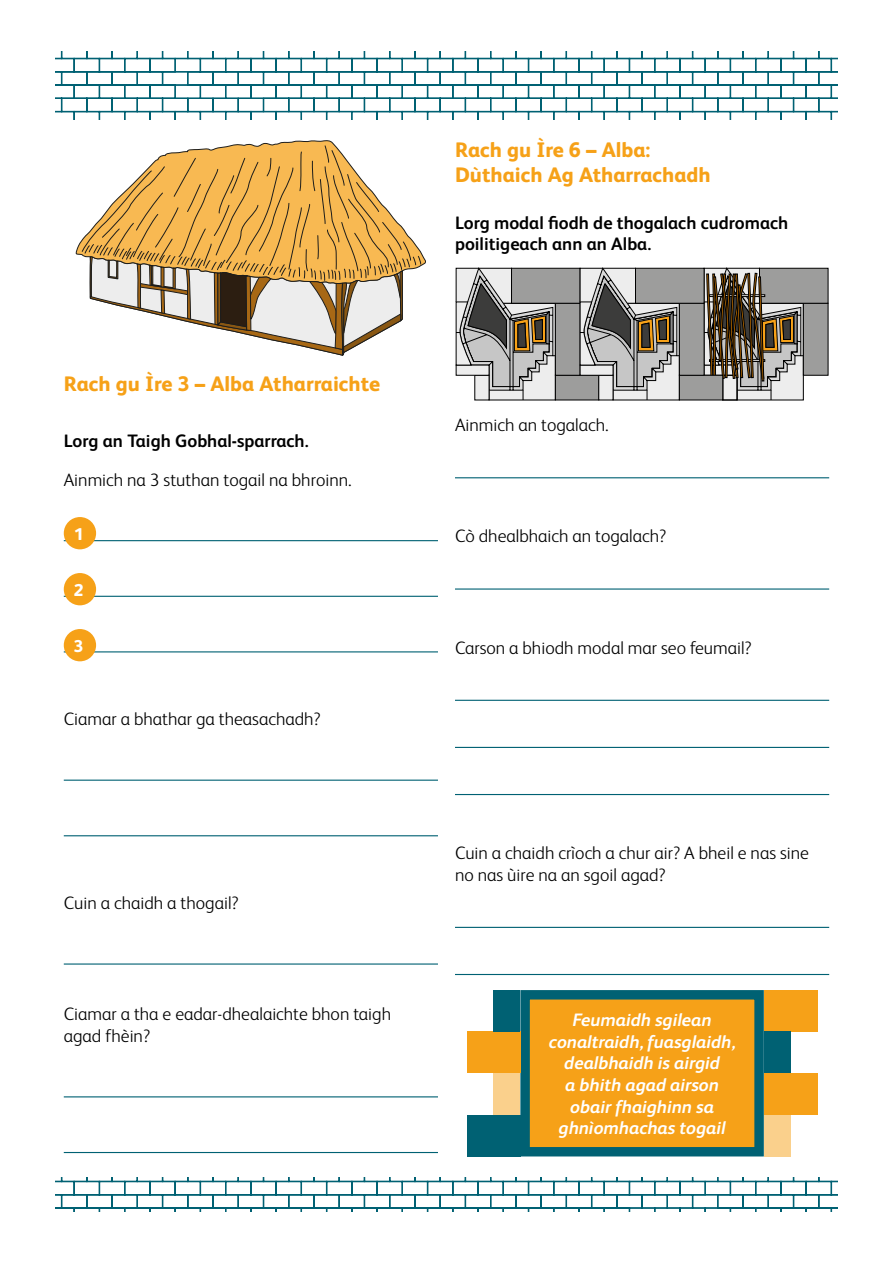
<style>
.page{position:relative;width:893px;height:1263px;background:#fff}
.page>*{position:absolute;margin:0;border:0;box-sizing:border-box;transform-origin:0 0}
.t1{font:800 21px/25.2px "FS Albert";color:#f6a118}
.t2{font:300 18px/21.6px "FS Albert";color:#000}
.t3{font:italic 700 18px/21.6px "FS Albert";color:#fff;text-align:center}
.t4{font:700 18px/21.6px "FS Albert";color:#000}
.t5{font:800 17.1px "FS Albert";color:#fff}
</style>
<div class="page">
<svg style="left:76px;top:140px;width:350px;height:126px"></svg>
<svg style="left:81px;top:145px;width:340px;height:126px"></svg>
<svg style="left:89px;top:256px;width:314px;height:99px"></svg>
<svg style="left:55px;top:1178px;width:783px;height:34px"></svg>
<svg style="left:353px;top:51px;width:485px;height:68px"></svg>
<svg style="left:55px;top:51px;width:298px;height:68px"></svg>
<hr style="left:64px;top:540px;width:374px;height:1px;background:#006173">
<hr style="left:64px;top:596px;width:374px;height:1px;background:#006173">
<hr style="left:64px;top:651px;width:374px;height:1px;background:#006173">
<hr style="left:64px;top:780px;width:374px;height:1px;background:#006173">
<hr style="left:64px;top:835px;width:374px;height:1px;background:#006173">
<hr style="left:64px;top:963px;width:374px;height:1px;background:#006173">
<hr style="left:64px;top:1096px;width:374px;height:1px;background:#006173">
<hr style="left:64px;top:1152px;width:374px;height:1px;background:#006173">
<div style="left:64px;top:517px;width:32px;height:32px;background:#f6a118;border-radius:50%"></div>
<div style="left:64px;top:573px;width:32px;height:32px;background:#f6a118;border-radius:50%"></div>
<div style="left:64px;top:629px;width:32px;height:32px;background:#f6a118;border-radius:50%"></div>
<hr style="left:455px;top:477px;width:374px;height:1px;background:#006173">
<hr style="left:455px;top:588px;width:374px;height:2px;background:#006173">
<hr style="left:455px;top:700px;width:374px;height:1px;background:#006173">
<hr style="left:455px;top:747px;width:374px;height:1px;background:#006173">
<hr style="left:455px;top:794px;width:374px;height:1px;background:#006173">
<hr style="left:455px;top:927px;width:374px;height:1px;background:#006173">
<hr style="left:455px;top:974px;width:374px;height:1px;background:#006173">
<div style="left:520px;top:990px;width:244px;height:166px;background:#f6a118;border:9px solid #006173"></div>
<div style="left:764px;top:990px;width:53px;height:42px;background:#f6a118"></div>
<div style="left:764px;top:1073px;width:53px;height:42px;background:#f6a118"></div>
<div style="left:467px;top:1032px;width:53px;height:41px;background:#f6a118"></div>
<div style="left:467px;top:1115px;width:53px;height:42px;background:#006173"></div>
<div style="left:764px;top:1032px;width:27px;height:41px;background:#006173"></div>
<div style="left:494px;top:990px;width:26px;height:42px;background:#006173"></div>
<div style="left:494px;top:1073px;width:26px;height:42px;background:#fad08c"></div>
<div style="left:764px;top:1115px;width:27px;height:42px;background:#fad08c"></div>
<div style="left:803px;top:303px;width:25px;height:73px;background:#9d9d9c"></div>
<div style="left:759px;top:268px;width:69px;height:36px;background:#9d9d9c;border:1px solid #000"></div>
<svg style="left:703px;top:267px;width:101px;height:133px;background:#827a6f"></svg>
<div style="left:555px;top:375px;width:44px;height:25px;background:#9d9d9c"></div>
<div style="left:555px;top:303px;width:25px;height:73px;background:#9d9d9c"></div>
<div style="left:511px;top:268px;width:69px;height:36px;background:#9d9d9c;border:1px solid #000"></div>
<svg style="left:456px;top:267px;width:100px;height:133px;background:#a19f9c"></svg>
<div style="left:679px;top:375px;width:44px;height:25px;background:#9d9d9c;border:1px solid #000"></div>
<div style="left:679px;top:303px;width:25px;height:73px;background:#9d9d9c"></div>
<div style="left:635px;top:268px;width:69px;height:36px;background:#9d9d9c;border:1px solid #000"></div>
<svg style="left:579px;top:267px;width:101px;height:133px;background:#9d9b97"></svg>
<p class="t1" style="left:64px;top:370px;width:318px">Rach gu Ìre 3 – Alba Atharraichte</p>
<p class="t4" style="left:64px;top:429px;width:246px">Lorg an Taigh Gobhal-sparrach.</p>
<p class="t2" style="left:64px;top:468px;width:289px">Ainmich na 3 stuthan togail na bhroinn.</p>
<p class="t5" style="left:74px;top:521px;width:11px">1</p>
<p class="t5" style="left:74px;top:577px;width:11px">2</p>
<p class="t5" style="left:74px;top:633px;width:11px">3</p>
<p class="t2" style="left:64px;top:707px;width:259px">Ciamar a bhathar ga theasachadh?</p>
<p class="t2" style="left:64px;top:891px;width:177px">Cuin a chaidh a thogail?</p>
<p class="t2" style="left:64px;top:1002px;width:329px">Ciamar a tha e eadar-dhealaichte bhon taigh agad fhèin?</p>
<p class="t1" style="left:455px;top:136px;width:257px">Rach gu Ìre 6 – Alba:<br>Dùthaich Ag Atharrachadh</p>
<p class="t4" style="left:455px;top:211px;width:335px">Lorg modal fiodh de thogalach cudromach poilitigeach ann an Alba.</p>
<p class="t2" style="left:455px;top:413px;width:155px">Ainmich an togalach.</p>
<p class="t2" style="left:455px;top:525px;width:213px">Cò dhealbhaich an togalach?</p>
<p class="t2" style="left:455px;top:636px;width:298px">Carson a bhiodh modal mar seo feumail?</p>
<p class="t2" style="left:455px;top:841px;width:356px">Cuin a chaidh crìoch a chur air? A bheil e nas sine no nas ùire na an sgoil agad?</p>
<p class="t3" style="left:549px;top:1008px;width:188px">Feumaidh sgilean conaltraidh, fuasglaidh, dealbhaidh is airgid<br>a bhith agad airson obair fhaighinn sa ghnìomhachas togail</p>
</div>
